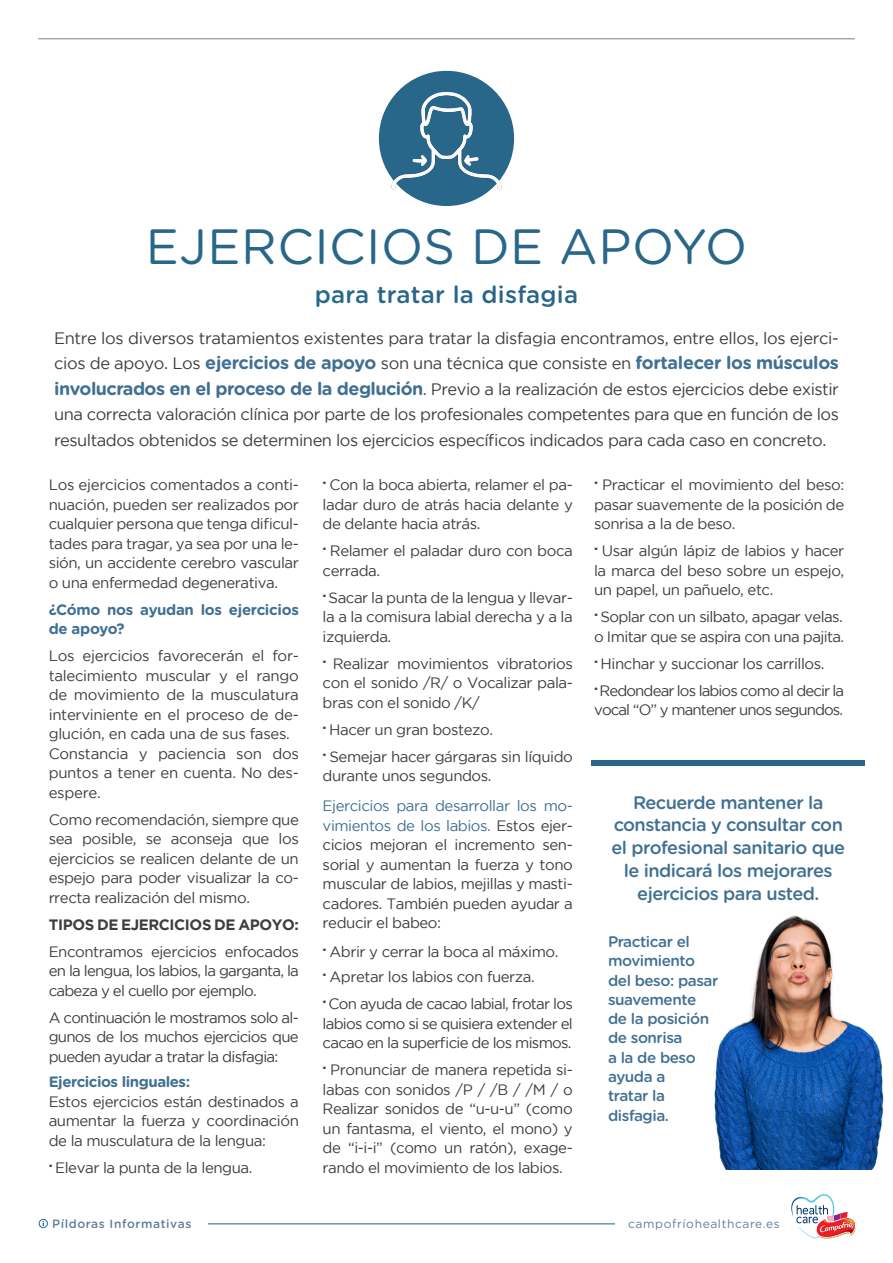
<style>
.page{position:relative;width:893px;height:1263px;background:#fff}
.page>*{position:absolute;margin:0;border:0;box-sizing:border-box;transform-origin:0 0}
.t1{font:49.5px "Gotham Rounded";letter-spacing:.01em;color:#28668a}
.t2{font:500 24px "Gotham Rounded";letter-spacing:.01em;color:#28668a}
.t3{font:500 18.15px/22.8px "Gotham Rounded";letter-spacing:-.03em;color:#417092;text-align:center}
.t4{font:16.5px/25.5px "Gotham";letter-spacing:-.03em;color:#3e3e3f;text-align:justify}
.t5{font:500 15.3px/19.4px "Gotham Rounded";letter-spacing:-.03em;color:#417092}
.t6{font:15px/19.5px "Gotham";letter-spacing:-.03em;color:#3e3e3f;text-align:justify}
.t7{font:15px/19.5px "Gotham";letter-spacing:-.06em;color:#3e3e3f}
.t8{font:700 15px/19.5px "Gotham Rounded";letter-spacing:-.03em;color:#417092}
.t9{font:700 15px "Gotham";letter-spacing:-.025em;color:#3e3e3f}
.t10{font:12px "Gotham Rounded";letter-spacing:.05em;color:#5e7f9e}
.t11{font:500 12px "Gotham Rounded";letter-spacing:.05em;color:#5e7f9e}
.s1{font-family:"Gotham Rounded";font-weight:700;font-size:18px;color:#417092}
.s2{font-family:"Gobold";font-weight:700}
.s3{color:#417092}
</style>
<div class="page">
<div style="left:591px;top:760px;width:273px;height:5px;background:#28668a"></div>
<hr style="left:38px;top:38px;width:817px;height:1px;background:#808285">
<div style="left:379px;top:71px;width:135px;height:135px;background:#28668a;border-radius:50%"></div>
<img style="left:387px;top:86px;width:119px;height:119px">
<hr style="left:202px;top:1223px;width:415px;height:1px;background:#28668a">
<div style="left:52px;top:1218px;width:156px;height:10px;background:#fff"></div>
<div style="left:616px;top:1218px;width:164px;height:10px;background:#fff"></div>
<div style="left:39px;top:1219px;width:9px;height:9px;border:1px solid #28668a;border-radius:50%"></div>
<svg style="left:791px;top:1194px;width:65px;height:45px"></svg>
<img style="left:714px;top:915px;width:170px;height:255px">
<p class="t1" style="left:146px;top:212px;width:603px">EJERCICIOS DE APOYO</p>
<p class="t2" style="left:315px;top:277px;width:265px">para tratar la disfagia</p>
<p class="t4" style="left:54px;top:325px;width:786px">Entre los diversos tratamientos existentes para tratar la disfagia encontramos, entre ellos, los ejerci&shy;cios de apoyo. Los <span class="s1">ejercicios de apoyo</span> son una técnica que consiste en <span class="s1">fortalecer los músculos involucrados en el proceso de la deglución</span>. Previo a la realización de estos ejercicios debe existir una correcta valoración clínica por parte de los profesionales competentes para que en función de los resultados obtenidos se determinen los ejercicios específicos indicados para cada caso en concreto.</p>
<p class="t6" style="left:49px;top:475px;width:252px">Los ejercicios comentados a conti&shy;nuación, pueden ser realizados por cualquier persona que tenga dificul&shy;tades para tragar, ya sea por una le&shy;sión, un accidente cerebro vascular o una enfermedad degenerativa.</p>
<p class="t8" style="left:49px;top:599px;width:252px">¿Cómo nos ayudan los ejercicios de apoyo?</p>
<p class="t6" style="left:49px;top:646px;width:252px">Los ejercicios favorecerán el for&shy;talecimiento muscular y el rango de movimiento de la musculatura interviniente en el proceso de de&shy;glución, en cada una de sus fases.</p>
<p class="t6" style="left:49px;top:743px;width:252px">Constancia y paciencia son dos puntos a tener en cuenta. No des&shy;espere.</p>
<p class="t6" style="left:49px;top:809px;width:252px">Como recomendación, siempre que sea posible, se aconseja que los ejercicios se realicen delante de un espejo para poder visualizar la co&shy;rrecta realización del mismo.</p>
<p class="t9" style="left:49px;top:916px;width:252px">TIPOS DE EJERCICIOS DE APOYO:</p>
<p class="t6" style="left:49px;top:941px;width:252px">Encontramos ejercicios enfocados en la lengua, los labios, la garganta, la cabeza y el cuello por ejemplo.</p>
<p class="t6" style="left:49px;top:1007px;width:252px">A continuación le mostramos solo al&shy;gunos de los muchos ejercicios que pueden ayudar a tratar la disfagia:</p>
<p class="t8" style="left:49px;top:1071px;width:143px">Ejercicios linguales:</p>
<p class="t6" style="left:49px;top:1091px;width:252px">Estos ejercicios están destinados a aumentar la fuerza y coordinación de la musculatura de la lengua:</p>
<p class="t6" style="left:49px;top:1157px;width:205px"><span class="s2">·</span> Elevar la punta de la lengua.</p>
<p class="t6" style="left:323px;top:475px;width:252px"><span class="s2">·</span> Con la boca abierta, relamer el pa&shy;ladar duro de atrás hacia delante y de delante hacia atrás.</p>
<p class="t6" style="left:323px;top:541px;width:252px"><span class="s2">·</span> Relamer el paladar duro con boca cerrada.</p>
<p class="t6" style="left:323px;top:587px;width:252px"><span class="s2">·</span> Sacar la punta de la lengua y llevar&shy;la a la comisura labial derecha y a la izquierda.</p>
<p class="t6" style="left:323px;top:653px;width:252px"><span class="s2">·</span> Realizar movimientos vibratorios con el sonido /R/ o Vocalizar pala&shy;bras con el sonido /K/</p>
<p class="t6" style="left:323px;top:719px;width:172px"><span class="s2">·</span> Hacer un gran bostezo.</p>
<p class="t6" style="left:323px;top:746px;width:252px"><span class="s2">·</span> Semejar hacer gárgaras sin líquido durante unos segundos.</p>
<p class="t6" style="left:323px;top:796px;width:252px"><span class="s3">Ejercicios para desarrollar los mo&shy;vimientos de los labios.</span> Estos ejer&shy;cicios mejoran el incremento sen&shy;sorial y aumentan la fuerza y tono muscular de labios, mejillas y masti&shy;cadores. También pueden ayudar a reducir el babeo:</p>
<p class="t6" style="left:323px;top:941px;width:237px"><span class="s2">·</span> Abrir y cerrar la boca al máximo.</p>
<p class="t6" style="left:323px;top:967px;width:214px"><span class="s2">·</span> Apretar los labios con fuerza.</p>
<p class="t6" style="left:323px;top:994px;width:252px"><span class="s2">·</span> Con ayuda de cacao labial, frotar los labios como si se quisiera extender el cacao en la superficie de los mismos.</p>
<p class="t6" style="left:323px;top:1060px;width:252px"><span class="s2">·</span> Pronunciar de manera repetida si&shy;labas con sonidos /P / /B / /M / o Realizar sonidos de “u-u-u” (como un fantasma, el viento, el mono) y de “i-i-i” (como un ratón), exage&shy;rando el movimiento de los labios.</p>
<p class="t6" style="left:594px;top:475px;width:252px"><span class="s2">·</span> Practicar el movimiento del beso: pasar suavemente de la posición de sonrisa a la de beso.</p>
<p class="t6" style="left:594px;top:541px;width:252px"><span class="s2">·</span> Usar algún lápiz de labios y hacer la marca del beso sobre un espejo, un papel, un pañuelo, etc.</p>
<p class="t6" style="left:594px;top:607px;width:250px"><span class="s2">·</span> Soplar con un silbato, apagar velas.</p>
<p class="t6" style="left:594px;top:626px;width:252px">o Imitar que se aspira con una pajita.</p>
<p class="t6" style="left:594px;top:653px;width:232px"><span class="s2">·</span> Hinchar y succionar los carrillos.</p>
<p class="t7" style="left:594px;top:680px;width:252px"><span class="s2">·</span> Redondear los labios como al decir la vocal “O” y mantener unos segundos.</p>
<p class="t3" style="left:611px;top:790px;width:235px">Recuerde mantener la constancia y consultar con el profesional sanitario que le indicará los mejorares ejercicios para usted.</p>
<p class="t5" style="left:608px;top:931px;width:112px">Practicar el movimiento del beso: pasar suavemente</p>
<p class="t5" style="left:608px;top:1008px;width:103px">de la posición</p>
<p class="t5" style="left:608px;top:1028px;width:76px">de sonrisa</p>
<p class="t5" style="left:608px;top:1047px;width:89px">a la de beso</p>
<p class="t5" style="left:608px;top:1066px;width:59px">ayuda a</p>
<p class="t5" style="left:608px;top:1086px;width:58px">tratar la</p>
<p class="t5" style="left:608px;top:1105px;width:62px">disfagia.</p>
<p class="t11" style="left:52px;top:1215px;width:141px">Píldoras Informativas</p>
<p class="t10" style="left:628px;top:1215px;width:153px">campofríohealthcare.es</p>
</div>
